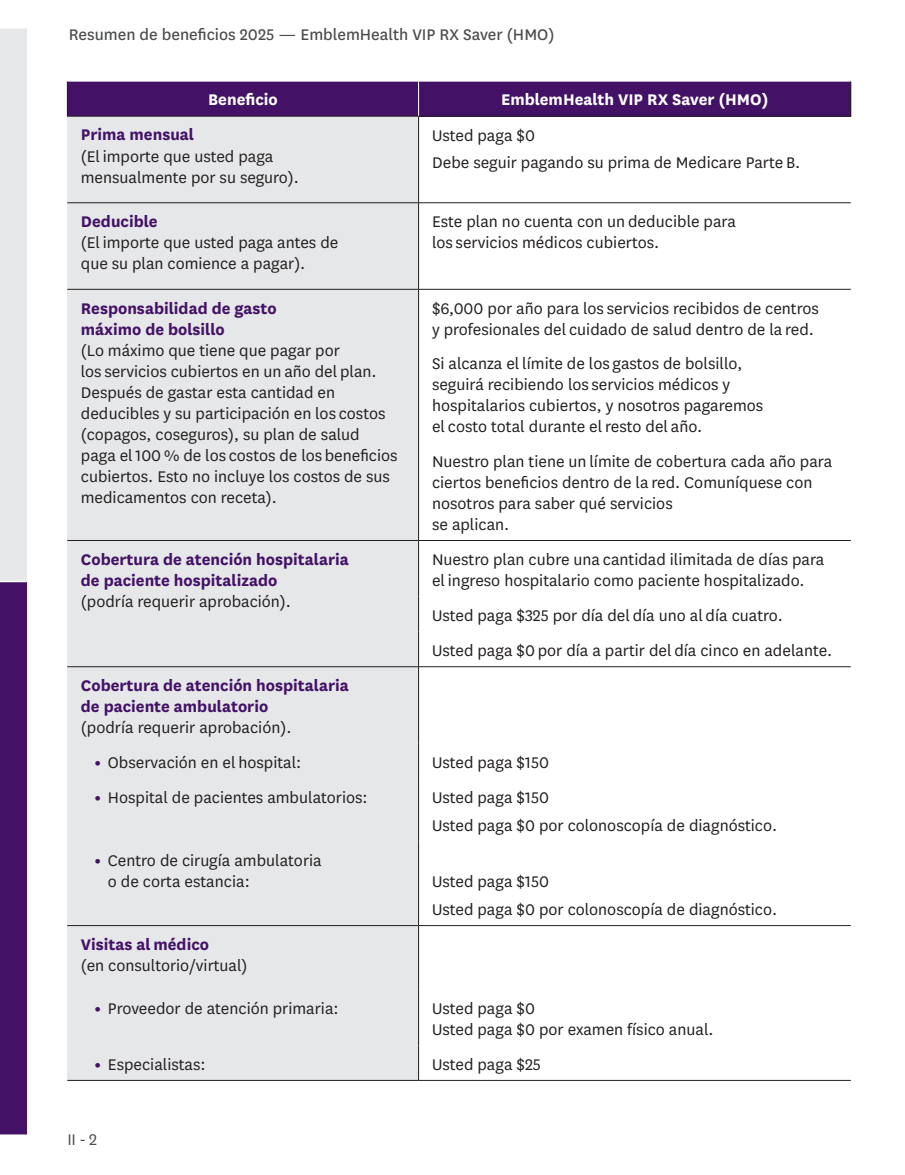
<style>
.page{position:relative;width:905px;height:1175px;background:#fff}
.page>*{position:absolute;margin:0;border:0;box-sizing:border-box;transform-origin:0 0}
.t1{font:18px/21px "National";color:#231f20}
.t2{font:700 18px/21px "National";color:#431266}
.t3{font:18px "National";color:#4b4c4d}
.t4{font:700 18px "National";color:#fff}
.t5{font:18px "National";color:#4b4c4d}
.s1{font-weight:800;color:#431266}
</style>
<div class="page">
<div style="left:0;top:28px;width:27px;height:553px;background:#e6e7e9"></div>
<div style="left:0;top:581px;width:27px;height:554px;background:#431266"></div>
<hr style="left:0;top:580px;width:27px;height:2px;background:#fff">
<hr style="left:0;top:1134px;width:27px;height:2px;background:#fff">
<div style="left:67px;top:81px;width:351px;height:35px;background:#431266"></div>
<div style="left:418px;top:81px;width:432px;height:35px;background:#431266"></div>
<div style="left:67px;top:116px;width:351px;height:87px;background:#e6e7e9"></div>
<div style="left:67px;top:203px;width:351px;height:86px;background:#e6e7e9"></div>
<div style="left:67px;top:289px;width:351px;height:251px;background:#e6e7e9"></div>
<div style="left:67px;top:540px;width:351px;height:91px;background:#e6e7e9"></div>
<div style="left:67px;top:631px;width:351px;height:35px;background:#e6e7e9"></div>
<div style="left:67px;top:666px;width:351px;height:78px;background:#e6e7e9"></div>
<div style="left:67px;top:744px;width:351px;height:35px;background:#e6e7e9"></div>
<div style="left:67px;top:779px;width:351px;height:62px;background:#e6e7e9"></div>
<div style="left:67px;top:841px;width:351px;height:84px;background:#e6e7e9"></div>
<div style="left:67px;top:925px;width:351px;height:64px;background:#e6e7e9"></div>
<div style="left:67px;top:989px;width:351px;height:56px;background:#e6e7e9"></div>
<div style="left:67px;top:1045px;width:351px;height:35px;background:#e6e7e9"></div>
<hr style="left:67px;top:81px;width:351px;height:1px;background:#fff">
<hr style="left:418px;top:81px;width:433px;height:1px;background:#fff">
<hr style="left:418px;top:81px;width:1px;height:35px;background:#fff">
<hr style="left:67px;top:81px;width:1px;height:35px;background:#231f20">
<hr style="left:850px;top:81px;width:1px;height:35px;background:#231f20">
<hr style="left:67px;top:116px;width:351px;height:1px;background:#231f20">
<hr style="left:67px;top:202px;width:351px;height:1px;background:#231f20">
<hr style="left:418px;top:116px;width:433px;height:1px;background:#231f20">
<hr style="left:418px;top:202px;width:432px;height:1px;background:#231f20">
<hr style="left:67px;top:540px;width:351px;height:1px;background:#231f20">
<hr style="left:418px;top:540px;width:432px;height:1px;background:#231f20">
<hr style="left:67px;top:666px;width:351px;height:1px;background:#231f20">
<hr style="left:418px;top:666px;width:432px;height:1px;background:#231f20">
<hr style="left:67px;top:289px;width:351px;height:1px;background:#231f20">
<hr style="left:418px;top:289px;width:432px;height:1px;background:#231f20">
<hr style="left:67px;top:925px;width:351px;height:1px;background:#231f20">
<hr style="left:418px;top:925px;width:432px;height:1px;background:#231f20">
<hr style="left:67px;top:1080px;width:351px;height:1px;background:#231f20">
<hr style="left:418px;top:1080px;width:432px;height:1px;background:#231f20">
<hr style="left:418px;top:116px;width:1px;height:86px;background:#231f20">
<hr style="left:418px;top:203px;width:1px;height:86px;background:#231f20">
<hr style="left:418px;top:289px;width:1px;height:251px;background:#231f20">
<hr style="left:418px;top:540px;width:1px;height:56px;background:#231f20">
<hr style="left:418px;top:596px;width:1px;height:35px;background:#231f20">
<hr style="left:418px;top:631px;width:1px;height:35px;background:#231f20">
<hr style="left:418px;top:667px;width:1px;height:77px;background:#231f20">
<hr style="left:418px;top:744px;width:1px;height:35px;background:#231f20">
<hr style="left:418px;top:779px;width:1px;height:62px;background:#231f20">
<hr style="left:418px;top:841px;width:1px;height:84px;background:#231f20">
<hr style="left:418px;top:925px;width:1px;height:64px;background:#231f20">
<hr style="left:418px;top:989px;width:1px;height:56px;background:#231f20">
<hr style="left:418px;top:1045px;width:1px;height:35px;background:#231f20">
<p class="t3" style="left:69px;top:23px;width:487px">Resumen de beneficios 2025 — EmblemHealth VIP RX Saver (HMO)</p>
<p class="t4" style="left:208px;top:87px;width:71px">Beneficio</p>
<p class="t4" style="left:501px;top:87px;width:269px">EmblemHealth VIP RX Saver (HMO)</p>
<p class="t2" style="left:81px;top:123px;width:115px">Prima mensual</p>
<p class="t1" style="left:81px;top:145px;width:220px">(El importe que usted paga mensualmente por su seguro).</p>
<p class="t2" style="left:81px;top:210px;width:78px">Deducible</p>
<p class="t1" style="left:81px;top:231px;width:259px">(El importe que usted paga antes de que su plan comience a pagar).</p>
<p class="t2" style="left:81px;top:296px;width:197px">Responsabilidad de gasto máximo de bolsillo</p>
<p class="t1" style="left:81px;top:339px;width:318px">(Lo máximo que tiene que pagar por<br>los servicios cubiertos en un año del plan.<br>Después de gastar esta cantidad en deducibles y su participación en los costos (copagos, coseguros), su plan de salud paga el 100 % de los costos de los beneficios cubiertos. Esto no incluye los costos de sus medicamentos con receta).</p>
<p class="t2" style="left:81px;top:547px;width:269px">Cobertura de atención hospitalaria de paciente hospitalizado</p>
<p class="t1" style="left:81px;top:590px;width:212px">(podría requerir aprobación).</p>
<p class="t2" style="left:81px;top:674px;width:269px">Cobertura de atención hospitalaria de paciente ambulatorio</p>
<p class="t1" style="left:81px;top:716px;width:212px">(podría requerir aprobación).</p>
<p class="t1" style="left:94px;top:751px;width:208px"><span class="s1">•</span> Observación en el hospital:</p>
<p class="t1" style="left:94px;top:786px;width:275px"><span class="s1">•</span> Hospital de pacientes ambulatorios:</p>
<p class="t1" style="left:108px;top:849px;width:215px;text-indent:-14px"><span class="s1">•</span> Centro de cirugía ambulatoria o de corta estancia:</p>
<p class="t2" style="left:81px;top:932px;width:130px">Visitas al médico</p>
<p class="t1" style="left:81px;top:954px;width:168px">(en consultorio/virtual)</p>
<p class="t1" style="left:94px;top:996px;width:246px"><span class="s1">•</span> Proveedor de atención primaria:</p>
<p class="t1" style="left:94px;top:1052px;width:113px"><span class="s1">•</span> Especialistas:</p>
<p class="t5" style="left:68px;top:1127px;width:31px">II - 2</p>
<p class="t1" style="left:432px;top:124px;width:104px">Usted paga $0</p>
<p class="t1" style="left:432px;top:151px;width:370px">Debe seguir pagando su prima de Medicare Parte B.</p>
<p class="t1" style="left:432px;top:210px;width:305px">Este plan no cuenta con un deducible para los servicios médicos cubiertos.</p>
<p class="t1" style="left:432px;top:297px;width:388px">$6,000 por año para los servicios recibidos de centros y profesionales del cuidado de salud dentro de la red.</p>
<p class="t1" style="left:432px;top:352px;width:333px">Si alcanza el límite de los gastos de bolsillo, seguirá recibiendo los servicios médicos y hospitalarios cubiertos, y nosotros pagaremos el costo total durante el resto del año.</p>
<p class="t1" style="left:432px;top:450px;width:401px">Nuestro plan tiene un límite de cobertura cada año para ciertos beneficios dentro de la red. Comuníquese con nosotros para saber qué servicios<br>se aplican.</p>
<p class="t1" style="left:432px;top:548px;width:394px">Nuestro plan cubre una cantidad ilimitada de días para el ingreso hospitalario como paciente hospitalizado.</p>
<p class="t1" style="left:432px;top:604px;width:352px">Usted paga $325 por día del día uno al día cuatro.</p>
<p class="t1" style="left:432px;top:639px;width:402px">Usted paga $0 por día a partir del día cinco en adelante.</p>
<p class="t1" style="left:432px;top:751px;width:118px">Usted paga $150</p>
<p class="t1" style="left:432px;top:786px;width:118px">Usted paga $150</p>
<p class="t1" style="left:432px;top:814px;width:346px">Usted paga $0 por colonoscopía de diagnóstico.</p>
<p class="t1" style="left:432px;top:870px;width:118px">Usted paga $150</p>
<p class="t1" style="left:432px;top:898px;width:346px">Usted paga $0 por colonoscopía de diagnóstico.</p>
<p class="t1" style="left:432px;top:996px;width:104px">Usted paga $0</p>
<p class="t1" style="left:432px;top:1017px;width:283px">Usted paga $0 por examen físico anual.</p>
<p class="t1" style="left:432px;top:1052px;width:110px">Usted paga $25</p>
</div>
